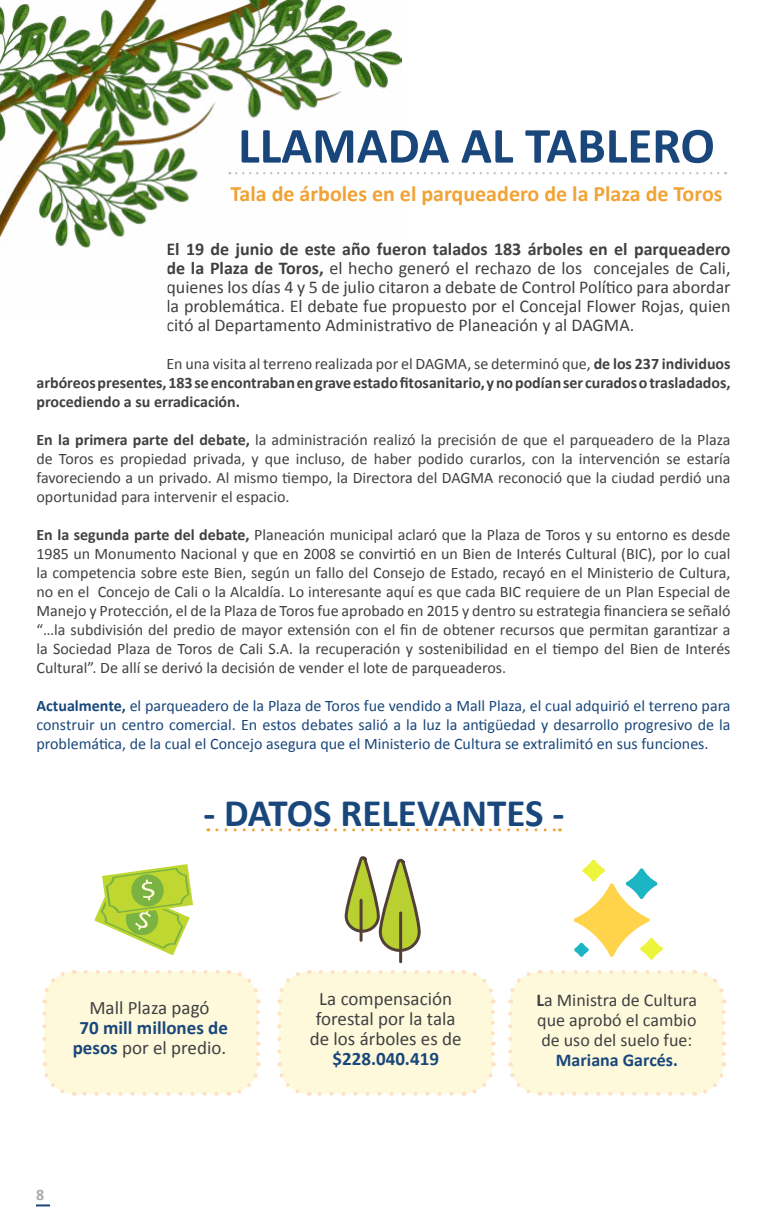
<style>
.page{position:relative;width:768px;height:1224px;background:#fff}
.page>*{position:absolute;margin:0;border:0;box-sizing:border-box;transform-origin:0 0}
.t1{font:700 51px "Calibri";color:#19477b}
.t2{font:700 39px "Calibri";color:#19477b}
.t3{font:700 22px "Calibri";color:#f1a335}
.t4{font:19px/20px "Calibri";color:#414042;text-align:center}
.t5{font:700 19px/20px "Calibri";color:#19477b;text-align:center}
.t6{font:18px/19px "Calibri";color:#414042;text-align:justify}
.t7{font:700 18px "Calibri";color:#19477b}
.t8{font:16px/19px "Calibri";color:#414042;text-align:justify}
.t9{font:16px/19px "Calibri";color:#19477b;text-align:justify}
.t10{font:700 16px/19px "Calibri";color:#414042;text-align:justify}
.t11{font:700 16px "Calibri";color:#a7a9ac}
.s1{font-weight:700}
.s2{font-weight:400}
.s3{font-weight:400;color:#414042}
</style>
<div class="page">
<svg style="left:36px;top:1204px;width:14px;height:2px"></svg>
<hr style="left:767px;top:0;width:1px;height:98px;background:#19477b">
<svg style="left:403px;top:172px;width:323px;height:2px"></svg>
<svg style="left:217px;top:828px;width:343px;height:3px"></svg>
<svg style="left:94px;top:864px;width:99px;height:91px"></svg>
<hr style="left:399px;top:913px;width:3px;height:49px;background:#524036">
<svg style="left:344px;top:856px;width:77px;height:98px"></svg>
<hr style="left:360px;top:900px;width:3px;height:40px;background:#524036">
<svg style="left:573px;top:859px;width:90px;height:101px"></svg>
<div style="left:44px;top:972px;width:214px;height:122px;background:#fef9db;border-radius:29px"></div>
<svg style="left:86px;top:970px;width:134px;height:4px"></svg>
<svg style="left:74px;top:1092px;width:142px;height:4px"></svg>
<svg style="left:42px;top:1062px;width:24px;height:32px"></svg>
<svg style="left:42px;top:970px;width:33px;height:82px"></svg>
<svg style="left:228px;top:970px;width:33px;height:33px"></svg>
<svg style="left:256px;top:1012px;width:4px;height:34px"></svg>
<svg style="left:228px;top:1054px;width:33px;height:42px"></svg>
<div style="left:279px;top:972px;width:214px;height:122px;background:#fef9db;border-radius:29px"></div>
<svg style="left:321px;top:970px;width:134px;height:4px"></svg>
<svg style="left:309px;top:1092px;width:142px;height:4px"></svg>
<svg style="left:277px;top:1062px;width:24px;height:32px"></svg>
<svg style="left:277px;top:970px;width:33px;height:82px"></svg>
<svg style="left:463px;top:970px;width:33px;height:33px"></svg>
<svg style="left:491px;top:1012px;width:4px;height:34px"></svg>
<svg style="left:463px;top:1054px;width:33px;height:42px"></svg>
<div style="left:510px;top:972px;width:214px;height:122px;background:#fef9db;border-radius:29px"></div>
<svg style="left:551px;top:970px;width:135px;height:4px"></svg>
<svg style="left:540px;top:1092px;width:142px;height:4px"></svg>
<svg style="left:508px;top:1062px;width:24px;height:32px"></svg>
<svg style="left:508px;top:970px;width:33px;height:82px"></svg>
<svg style="left:694px;top:970px;width:33px;height:33px"></svg>
<svg style="left:722px;top:1012px;width:4px;height:34px"></svg>
<svg style="left:694px;top:1054px;width:33px;height:42px"></svg>
<img style="left:0;top:0;width:402px;height:248px">
<h1 class="t1" style="left:238px;top:113px;width:478px">LLAMADA AL TABLERO</h1>
<h3 class="t3" style="left:230px;top:180px;width:494px">Tala de árboles en el parqueadero de la Plaza de Toros</h3>
<p class="t6" style="left:166px;top:239px;width:566px"><span class="s1">El 19 de junio de este año fueron talados 183 árboles en el parqueadero de la Plaza de Toros,</span> el hecho generó el rechazo de los concejales de Cali, quienes los días 4 y 5 de julio citaron a debate de Control Político para abordar la problemática. El debate fue propuesto por el Concejal Flower Rojas, quien citó al Departamento Administrativo de Planeación y al DAGMA.</p>
<p class="t10" style="left:36px;top:354px;width:696px;text-indent:130px"><span class="s2">En una visita al terreno realizada por el DAGMA, se determinó que,</span> de los 237 individuos arbóreos presentes, 183 se encontraban en grave estado fitosanitario, y no podían ser curados o trasladados, procediendo a su erradicación.</p>
<p class="t8" style="left:36px;top:430px;width:695px"><span class="s1">En la primera parte del debate,</span> la administración realizó la precisión de que el parqueadero de la Plaza de Toros es propiedad privada, y que incluso, de haber podido curarlos, con la intervención se estaría favoreciendo a un privado. Al mismo tiempo, la Directora del DAGMA reconoció que la ciudad perdió una oportunidad para intervenir el espacio.</p>
<p class="t8" style="left:36px;top:525px;width:696px"><span class="s1">En la segunda parte del debate,</span> Planeación municipal aclaró que la Plaza de Toros y su entorno es desde 1985 un Monumento Nacional y que en 2008 se convirtió en un Bien de Interés Cultural (BIC), por lo cual la competencia sobre este Bien, según un fallo del Consejo de Estado, recayó en el Ministerio de Cultura, no en el Concejo de Cali o la Alcaldía. Lo interesante aquí es que cada BIC requiere de un Plan Especial de Manejo y Protección, el de la Plaza de Toros fue aprobado en 2015 y dentro su estrategia financiera se señaló “…la subdivisión del predio de mayor extensión con el fin de obtener recursos que permitan garantizar a la Sociedad Plaza de Toros de Cali S.A. la recuperación y sostenibilidad en el tiempo del Bien de Interés Cultural”. De allí se derivó la decisión de vender el lote de parqueaderos.</p>
<p class="t9" style="left:36px;top:696px;width:696px"><span class="s1">Actualmente,</span> el parqueadero de la Plaza de Toros fue vendido a Mall Plaza, el cual adquirió el terreno para construir un centro comercial. En estos debates salió a la luz la antigüedad y desarrollo progresivo de la problemática, de la cual el Concejo asegura que el Ministerio de Cultura se extralimitó en sus funciones.</p>
<h2 class="t2" style="left:204px;top:788px;width:362px">- DATOS RELEVANTES -</h2>
<p class="t4" style="left:89px;top:998px;width:122px">Mall Plaza pagó</p>
<p class="t5" style="left:73px;top:1018px;width:157px">70 mill millones de pesos <span class="s3">por el predio.</span></p>
<p class="t11" style="left:36px;top:1184px;width:10px">8</p>
<p class="t4" style="left:310px;top:989px;width:153px">La compensación forestal por la tala de los árboles es de</p>
<p class="t5" style="left:332px;top:1048px;width:108px">$228.040.419</p>
<p class="t6" style="left:537px;top:990px;width:162px;line-height:20px"><span class="s1">L</span>a Ministra de Cultura que aprobó el cambio de uso del suelo fue:</p>
<p class="t7" style="left:556px;top:1048px;width:124px">Mariana Garcés.</p>
</div>
